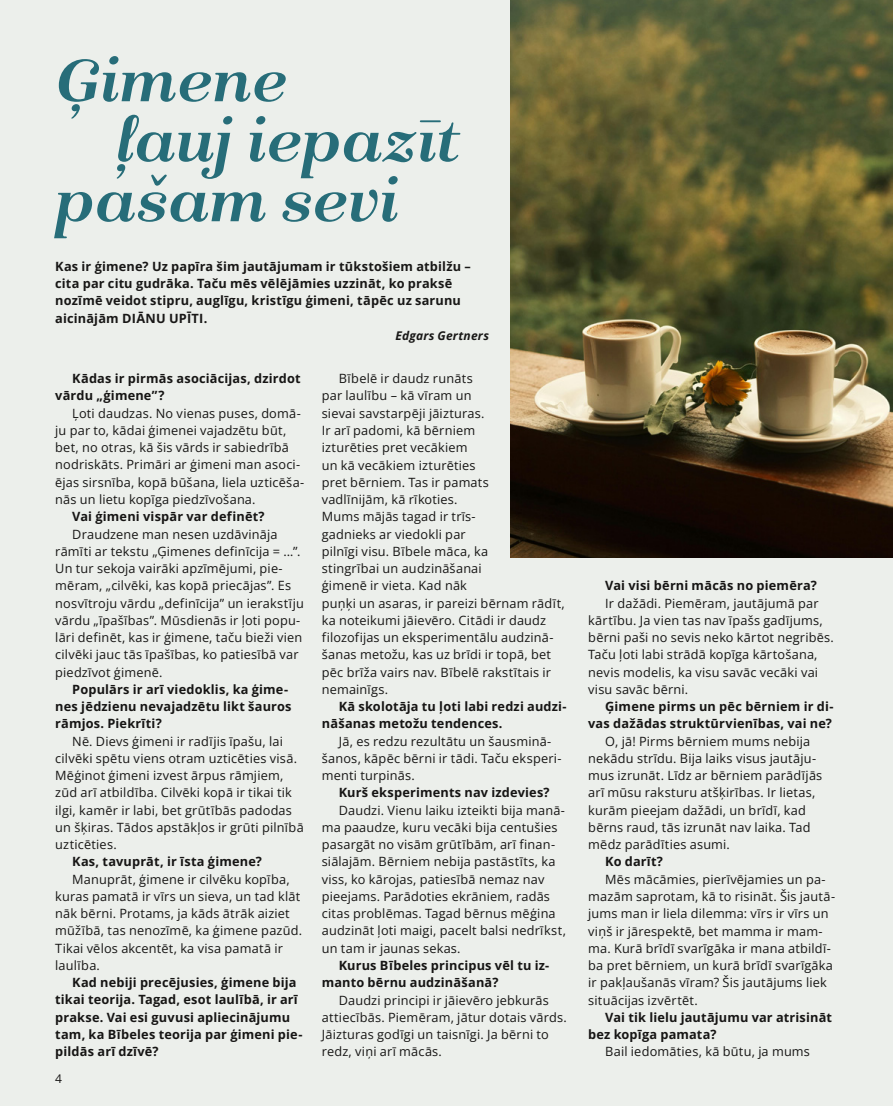
<style>
.page{position:relative;width:893px;height:1106px;background:#ecefeb}
.page>*{position:absolute;margin:0;border:0;box-sizing:border-box;transform-origin:0 0}
.t1{font:italic 700 63px "Isabel";color:#276d79;scale:1.06 1}
.t2{font:12.75px/17.2px "Open Sans";letter-spacing:.015em;color:#181716}
.t3{font:700 12.75px/17.2px "Open Sans";letter-spacing:.015em;color:#181716}
.t4{font:italic 700 12px "Open Sans";letter-spacing:.015em;color:#181716}
.t5{font:12px "Open Sans";color:#181716}
</style>
<div class="page">
<img style="left:510px;top:0;width:383px;height:557px">
<h1 class="t1" style="left:55px;top:42px;width:220px">Ģimene</h1>
<h1 class="t1" style="left:115px;top:102px;width:327px">ļauj iepazīt</h1>
<h1 class="t1" style="left:55px;top:162px;width:325px">pašam sevi</h1>
<p class="t3" style="left:55px;top:257px;width:417px">Kas ir ģimene? Uz papīra šim jautājumam ir tūkstošiem atbilžu – cita par citu gudrāka. Taču mēs vēlējāmies uzzināt, ko praksē nozīmē veidot stipru, auglīgu, kristīgu ģimeni, tāpēc uz sarunu aicinājām DIĀNU UPĪTI.</p>
<p class="t4" style="left:395px;top:327px;width:95px">Edgars Gertners</p>
<p class="t3" style="left:55px;top:369px;width:247px;text-indent:17px">Kādas ir pirmās asociācijas, dzirdot vārdu „ģimene”?</p>
<p class="t2" style="left:55px;top:404px;width:251px;text-indent:17px">Ļoti daudzas. No vienas puses, domā&shy;ju par to, kādai ģimenei vajadzētu būt, bet, no otras, kā šis vārds ir sabiedrībā nodriskāts. Primāri ar ģimeni man asoci&shy;ējas sirsnība, kopā būšana, liela uzticēša&shy;nās un lietu kopīga piedzīvošana.</p>
<p class="t3" style="left:72px;top:507px;width:194px">Vai ģimeni vispār var definēt?</p>
<p class="t2" style="left:55px;top:525px;width:250px;text-indent:17px">Draudzene man nesen uzdāvināja rāmīti ar tekstu „Ģimenes definīcija = …”.<br>Un tur sekoja vairāki apzīmējumi, pie&shy;mēram, „cilvēki, kas kopā priecājas”. Es nosvītroju vārdu „definīcija” un ierakstīju vārdu „īpašības”. Mūsdienās ir ļoti popu&shy;lāri definēt, kas ir ģimene, taču bieži vien cilvēki jauc tās īpašības, ko patiesībā var piedzīvot ģimenē.</p>
<p class="t3" style="left:55px;top:680px;width:238px;text-indent:17px">Populārs ir arī viedoklis, ka ģime&shy;nes jēdzienu nevajadzētu likt šauros rāmjos. Piekrīti?</p>
<p class="t2" style="left:55px;top:732px;width:250px;text-indent:17px">Nē. Dievs ģimeni ir radījis īpašu, lai cilvēki spētu viens otram uzticēties visā.<br>Mēģinot ģimeni izvest ārpus rāmjiem, zūd arī atbildība. Cilvēki kopā ir tikai tik ilgi, kamēr ir labi, bet grūtībās padodas un šķiras. Tādos apstākļos ir grūti pilnībā uzticēties.</p>
<p class="t3" style="left:72px;top:852px;width:191px">Kas, tavuprāt, ir īsta ģimene?</p>
<p class="t2" style="left:55px;top:870px;width:248px;text-indent:17px">Manuprāt, ģimene ir cilvēku kopība, kuras pamatā ir vīrs un sieva, un tad klāt nāk bērni. Protams, ja kāds ātrāk aiziet mūžībā, tas nenozīmē, ka ģimene pazūd.<br>Tikai vēlos akcentēt, ka visa pamatā ir laulība.</p>
<p class="t3" style="left:55px;top:973px;width:249px;text-indent:17px">Kad nebiji precējusies, ģimene bija tikai teorija. Tagad, esot laulībā, ir arī prakse. Vai esi guvusi apliecinājumu tam, ka Bībeles teorija par ģimeni pie&shy;pildās arī dzīvē?</p>
<p class="t5" style="left:55px;top:1070px;width:8px">4</p>
<p class="t2" style="left:322px;top:369px;width:245px;text-indent:17px">Bībelē ir daudz runāts<br>par laulību – kā vīram un<br>sievai savstarpēji jāizturas.<br>Ir arī padomi, kā bērniem<br>izturēties pret vecākiem<br>un kā vecākiem izturēties<br>pret bērniem. Tas ir pamats<br>vadlīnijām, kā rīkoties.<br>Mums mājās tagad ir trīs-<br>gadnieks ar viedokli par<br>pilnīgi visu. Bībele māca, ka<br>stingrībai un audzināšanai<br>ģimenē ir vieta. Kad nāk<br>puņķi un asaras, ir pareizi bērnam rādīt, ka noteikumi jāievēro. Citādi ir daudz filozofijas un eksperimentālu audzinā&shy;šanas metožu, kas uz brīdi ir topā, bet pēc brīža vairs nav. Bībelē rakstītais ir nemainīgs.</p>
<p class="t3" style="left:322px;top:697px;width:246px;text-indent:17px">Kā skolotāja tu ļoti labi redzi audzi&shy;nāšanas metožu tendences.</p>
<p class="t2" style="left:322px;top:732px;width:241px;text-indent:17px">Jā, es redzu rezultātu un šausminā&shy;šanos, kāpēc bērni ir tādi. Taču eksperi&shy;menti turpinās.</p>
<p class="t3" style="left:339px;top:784px;width:212px">Kurš eksperiments nav izdevies?</p>
<p class="t2" style="left:322px;top:801px;width:246px;text-indent:17px">Daudzi. Vienu laiku izteikti bija manā&shy;ma paaudze, kuru vecāki bija centušies pasargāt no visām grūtībām, arī finan&shy;siālajām. Bērniem nebija pastāstīts, ka viss, ko kārojas, patiesībā nemaz nav pieejams. Parādoties ekrāniem, radās citas problēmas. Tagad bērnus mēģina audzināt ļoti maigi, pacelt balsi nedrīkst, un tam ir jaunas sekas.</p>
<p class="t3" style="left:322px;top:956px;width:229px;text-indent:17px">Kurus Bībeles principus vēl tu iz&shy;manto bērnu audzināšanā?</p>
<p class="t2" style="left:322px;top:991px;width:247px;text-indent:17px">Daudzi principi ir jāievēro jebkurās attiecībās. Piemēram, jātur dotais vārds.<br>Jāizturas godīgi un taisnīgi. Ja bērni to redz, viņi arī mācās.</p>
<p class="t3" style="left:605px;top:577px;width:213px">Vai visi bērni mācās no piemēra?</p>
<p class="t2" style="left:588px;top:594px;width:247px;text-indent:17px">Ir dažādi. Piemēram, jautājumā par kārtību. Ja vien tas nav īpašs gadījums, bērni paši no sevis neko kārtot negribēs.<br>Taču ļoti labi strādā kopīga kārtošana, nevis modelis, ka visu savāc vecāki vai visu savāc bērni.</p>
<p class="t3" style="left:588px;top:697px;width:247px;text-align:right">Ģimene pirms un pēc bērniem ir di&shy;vas dažādas struktūrvienības, vai ne?</p>
<p class="t2" style="left:588px;top:732px;width:236px;text-indent:17px">O, jā! Pirms bērniem mums nebija nekādu strīdu. Bija laiks visus jautāju&shy;mus izrunāt. Līdz ar bērniem parādījās arī mūsu raksturu atšķirības. Ir lietas, kurām pieejam dažādi, un brīdī, kad bērns raud, tās izrunāt nav laika. Tad mēdz parādīties asumi.</p>
<p class="t3" style="left:605px;top:853px;width:59px">Ko darīt?</p>
<p class="t2" style="left:588px;top:870px;width:248px;text-indent:17px">Mēs mācāmies, pierīvējamies un pa&shy;mazām saprotam, kā to risināt. Šis jautā&shy;jums man ir liela dilemma: vīrs ir vīrs un viņš ir jārespektē, bet mamma ir mam&shy;ma. Kurā brīdī svarīgāka ir mana atbildī&shy;ba pret bērniem, un kurā brīdī svarīgāka ir pakļaušanās vīram? Šis jautājums liek situācijas izvērtēt.</p>
<p class="t3" style="left:588px;top:1008px;width:245px;text-indent:17px">Vai tik lielu jautājumu var atrisināt bez kopīga pamata?</p>
<p class="t2" style="left:605px;top:1042px;width:206px">Bail iedomāties, kā būtu, ja mums</p>
</div>
